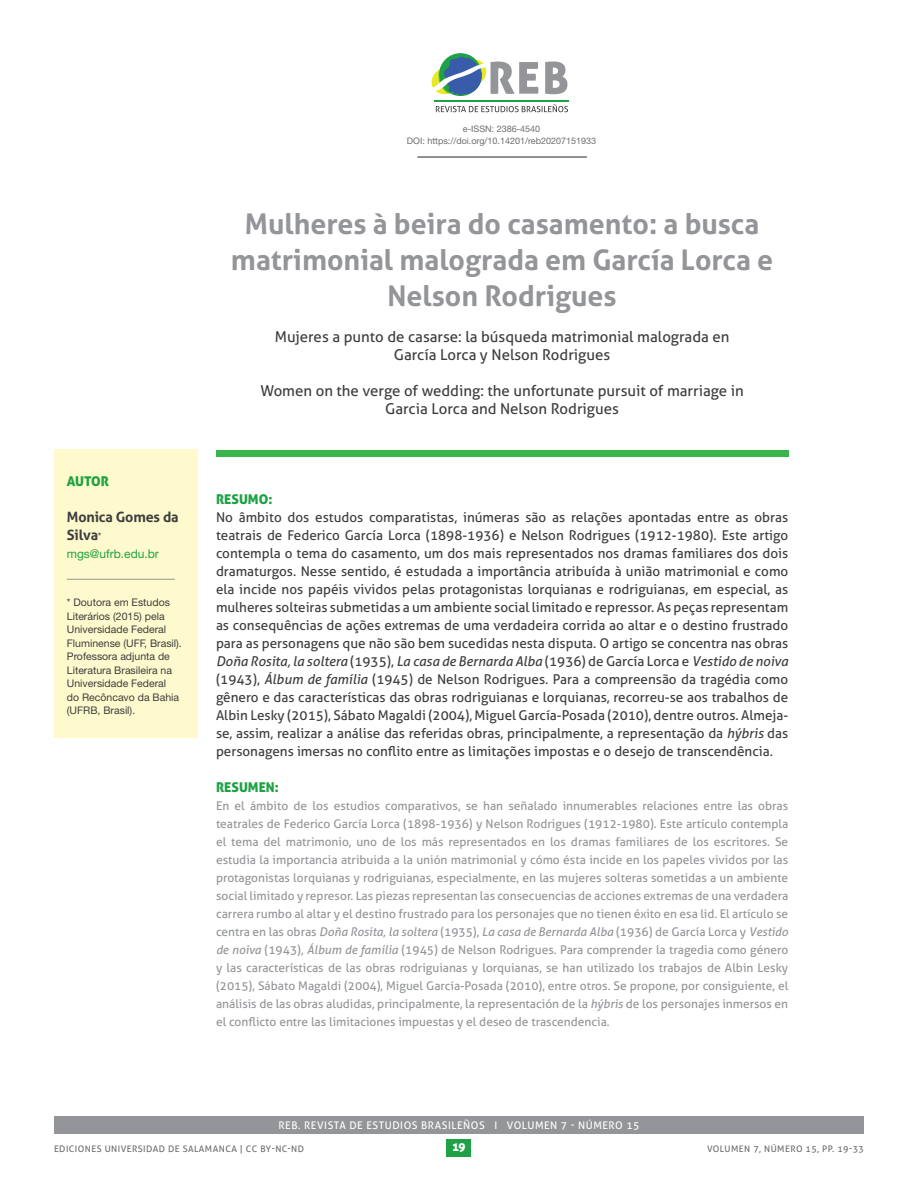
<style>
.page{position:relative;width:918px;height:1188px;background:#fff}
.page>*{position:absolute;margin:0;border:0;box-sizing:border-box;transform-origin:0 0}
.t1{font:700 28.5px/36px "Aller";color:#939598;text-align:center}
.t2{font:15px "Aller";color:#3e3e3f}
.t3{font:700 14.25px/18px "Aller";letter-spacing:-.01em;color:#3e3e3f}
.body{font:13.5px/18px "Aller";color:#3e3e3f;text-align:justify}
.body-2{font:13.5px "Aller Display";color:#1fa245}
.body-3{font:12px/18px "Aller";color:#939598;text-align:justify}
.t4{font:12px "Helvetica Neue";color:#1fa245}
.t5{font:12px "Aller Display";color:#fff}
.body-4{font:10.5px/13.5px "Helvetica Neue";color:#3e3e3f}
.t6{font:10.5px "Aller";letter-spacing:.05em;color:#fff}
.t7{font:9px "Aller";letter-spacing:.05em;color:#6c6d70}
.body-5{font:9px "Helvetica Neue";color:#6c6d70}
.s1{font-family:"Helvetica Neue";font-weight:400;font-size:10.5px}
.s2{font-style:italic}
</style>
<div class="page">
<div style="left:447px;top:1139px;width:24px;height:18px;background:#1fa245"></div>
<div style="left:216px;top:450px;width:572px;height:6px;background:#3ab54a"></div>
<svg style="left:545px;top:62px;width:22px;height:32px"></svg>
<svg style="left:436px;top:104px;width:132px;height:8px"></svg>
<hr style="left:434px;top:100px;width:135px;height:2px;background:#1fa245">
<svg style="left:439px;top:53px;width:43px;height:43px"></svg>
<svg style="left:431px;top:56px;width:107px;height:40px"></svg>
<hr style="left:418px;top:156px;width:168px;height:2px;background:#6c6d70">
<div style="left:54px;top:1116px;width:810px;height:18px;background:#939598"></div>
<div style="left:54px;top:450px;width:144px;height:288px;background:#fffacd"></div>
<hr style="left:67px;top:579px;width:108px;height:1px;background:#939598">
<p class="body-5" style="left:463px;top:124px;width:79px">e-ISSN: 2386-4540</p>
<p class="body-5" style="left:407px;top:136px;width:191px">DOI: https://doi.org/10.14201/reb20207151933</p>
<p class="body-2" style="left:67px;top:473px;width:44px">AUTOR</p>
<p class="t3" style="left:67px;top:508px;width:113px">Monica Gomes da<br>Silva<span class="s1">*</span></p>
<p class="t4" style="left:67px;top:547px;width:94px">mgs@ufrb.edu.br</p>
<p class="body-4" style="left:67px;top:596px;width:117px">* Doutora em Estudos<br>Literários (2015) pela<br>Universidade Federal<br>Fluminense (UFF, Brasil).<br>Professora adjunta de<br>Literatura Brasileira na<br>Universidade Federal<br>do Recôncavo da Bahia (UFRB, Brasil).</p>
<p class="t1" style="left:231px;top:206px;width:544px">Mulheres à beira do casamento: a busca matrimonial malograda em García Lorca e<br>Nelson Rodrigues</p>
<p class="t2" style="left:275px;top:328px;width:456px">Mujeres a punto de casarse: la búsqueda matrimonial malograda en</p>
<p class="t2" style="left:394px;top:346px;width:218px">García Lorca y Nelson Rodrigues</p>
<p class="t2" style="left:260px;top:382px;width:485px">Women on the verge of wedding: the unfortunate pursuit of marriage in</p>
<p class="t2" style="left:385px;top:400px;width:235px">Garcia Lorca and Nelson Rodrigues</p>
<p class="body-2" style="left:216px;top:491px;width:58px">RESUMO:</p>
<p class="body" style="left:216px;top:508px;width:574px">No âmbito dos estudos comparatistas, inúmeras são as relações apontadas entre as obras teatrais de Federico García Lorca (1898-1936) e Nelson Rodrigues (1912-1980). Este artigo contempla o tema do casamento, um dos mais representados nos dramas familiares dos dois dramaturgos. Nesse sentido, é estudada a importância atribuída à união matrimonial e como ela incide nos papéis vividos pelas protagonistas lorquianas e rodriguianas, em especial, as mulheres solteiras submetidas a um ambiente social limitado e repressor. As peças representam as consequências de ações extremas de uma verdadeira corrida ao altar e o destino frustrado para as personagens que não são bem sucedidas nesta disputa. O artigo se concentra nas obras <span class="s2">Doña Rosita, la soltera</span> (1935), <span class="s2">La casa de Bernarda Alba</span> (1936) de García Lorca e <span class="s2">Vestido de noiva </span>(1943), <span class="s2">Álbum de família</span> (1945) de Nelson Rodrigues. Para a compreensão da tragédia como gênero e das características das obras rodriguianas e lorquianas, recorreu-se aos trabalhos de Albin Lesky (2015), Sábato Magaldi (2004), Miguel García-Posada (2010), dentre outros. Almeja&shy;se, assim, realizar a análise das referidas obras, principalmente, a representação da <span class="s2">hýbris</span> das personagens imersas no conflito entre as limitações impostas e o desejo de transcendência.</p>
<p class="body-2" style="left:216px;top:779px;width:64px">RESUMEN:</p>
<p class="body-3" style="left:216px;top:797px;width:574px">En el ámbito de los estudios comparativos, se han señalado innumerables relaciones entre las obras teatrales de Federico García Lorca (1898-1936) y Nelson Rodrigues (1912-1980). Este artículo contempla el tema del matrimonio, uno de los más representados en los dramas familiares de los escritores. Se estudia la importancia atribuida a la unión matrimonial y cómo ésta incide en los papeles vividos por las protagonistas lorquianas y rodriguianas, especialmente, en las mujeres solteras sometidas a un ambiente social limitado y represor. Las piezas representan las consecuencias de acciones extremas de una verdadera carrera rumbo al altar y el destino frustrado para los personajes que no tienen éxito en esa lid. El artículo se centra en las obras <span class="s2">Doña Rosita, la soltera</span> (1935), <span class="s2">La casa de Bernarda Alba</span> (1936) de García Lorca y <span class="s2">Vestido de noiva</span> (1943), <span class="s2">Álbum de família</span> (1945) de Nelson Rodrigues. Para comprender la tragedia como género y las características de las obras rodriguianas y lorquianas, se han utilizado los trabajos de Albin Lesky (2015), Sábato Magaldi (2004), Miguel García-Posada (2010), entre otros. Se propone, por consiguiente, el análisis de las obras aludidas, principalmente, la representación de la <span class="s2">hýbris</span> de los personajes inmersos en el conflicto entre las limitaciones impuestas y el deseo de trascendencia.</p>
<p class="t6" style="left:278px;top:1119px;width:363px">REB. REVISTA DE ESTUDIOS BRASILEÑOS I VOLUMEN 7 - NÚMERO 15</p>
<p class="t7" style="left:54px;top:1143px;width:252px">EDICIONES UNIVERSIDAD DE SALAMANCA | CC BY-NC-ND</p>
<p class="t5" style="left:452px;top:1139px;width:15px">19</p>
<p class="t7" style="left:707px;top:1143px;width:158px">VOLUMEN 7, NÚMERO 15, PP. 19-33</p>
</div>
